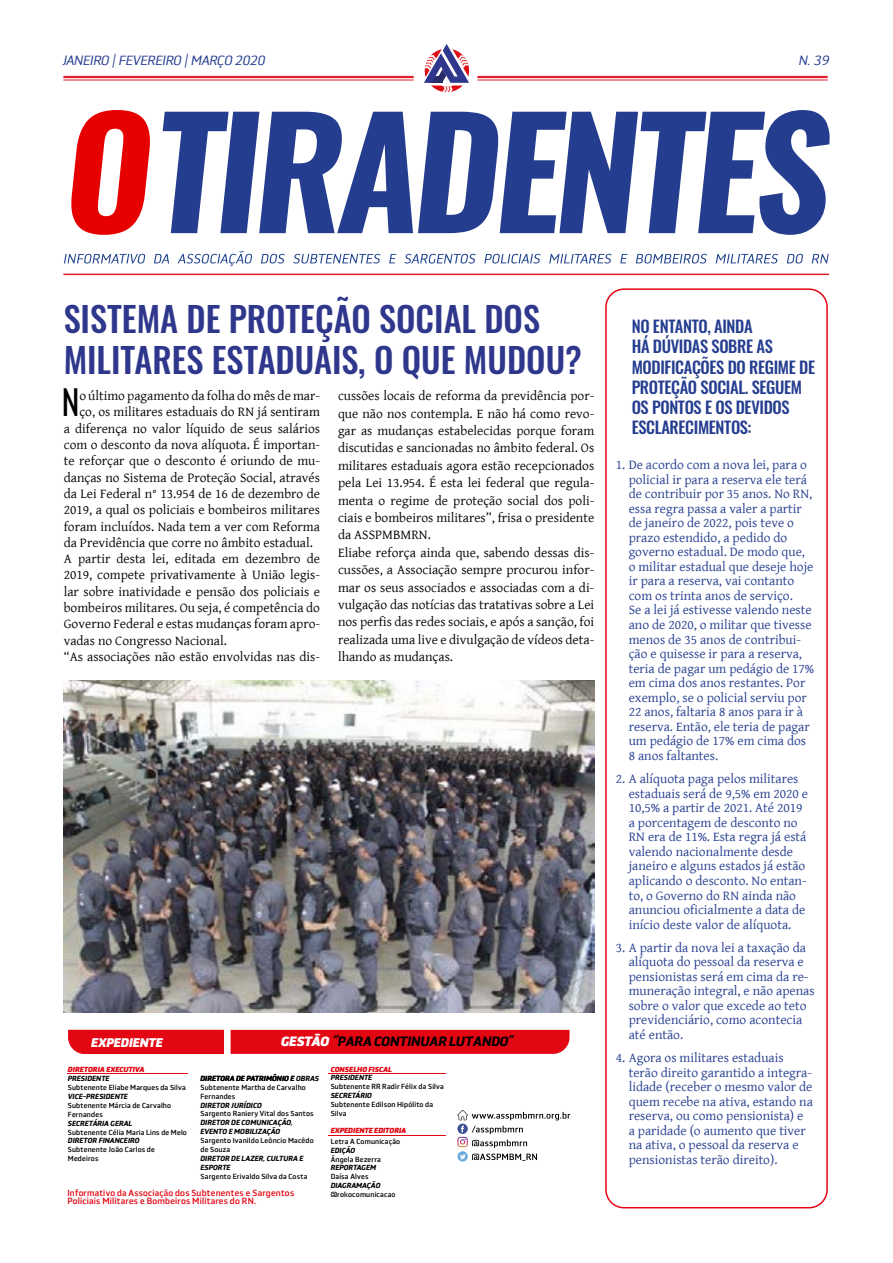
<style>
.page{position:relative;width:893px;height:1263px;background:#fff}
.page>*{position:absolute;margin:0;border:0;box-sizing:border-box;transform-origin:0 0}
.t1{font:34.5px/41.4px "Oswald";color:#2f378d}
.t2{font:33.45px "Oswald";color:#000}
.t3{font:16.5px/20.2px "Oswald";letter-spacing:-.02em;color:#243d8f}
.t4{font:13.5px/14.5px "Gentium Basic";color:#243d8f}
.t5{font:13.5px/17.4px "Gentium Basic";color:#000}
.t6{font:italic 13.5px "Aneba Neue";letter-spacing:-.02em;color:#243d8f}
.t7{font:italic 600 13.5px "Aneba Neue";color:#000}
.t8{font:italic 700 12.45px "Aneba Neue";letter-spacing:.01em;color:#fff}
.t9{font:500 9px "Aneba Neue";letter-spacing:.025em;color:#e30613}
.t10{font:500 7.35px/8.9px "Aneba Neue";letter-spacing:.025em;color:#000}
.t11{font:italic 600 7.35px/8.9px "Aneba Neue";letter-spacing:.005em;color:#000}
.t12{font:italic 700 7.35px "Aneba Neue";letter-spacing:.01em;color:#e30613}
.s1{font-weight:700;color:#fff}
</style>
<div class="page">
<hr style="left:63px;top:76px;width:351px;height:2px;background:#e31f2b">
<hr style="left:63px;top:80px;width:351px;height:1px;background:#e31f2b">
<hr style="left:477px;top:76px;width:351px;height:2px;background:#e31f2b">
<hr style="left:477px;top:80px;width:351px;height:1px;background:#e31f2b">
<hr style="left:63px;top:274px;width:766px;height:1px;background:#e31f2b">
<svg style="left:71px;top:110px;width:79px;height:125px"></svg>
<svg style="left:163px;top:110px;width:667px;height:125px"></svg>
<svg style="left:64px;top:254px;width:81px;height:10px"></svg>
<svg style="left:154px;top:254px;width:15px;height:9px"></svg>
<svg style="left:178px;top:251px;width:74px;height:15px"></svg>
<svg style="left:261px;top:254px;width:24px;height:10px"></svg>
<svg style="left:293px;top:254px;width:87px;height:10px"></svg>
<svg style="left:389px;top:254px;width:7px;height:9px"></svg>
<svg style="left:404px;top:254px;width:72px;height:10px"></svg>
<svg style="left:484px;top:254px;width:56px;height:10px"></svg>
<svg style="left:549px;top:254px;width:62px;height:10px"></svg>
<svg style="left:620px;top:254px;width:7px;height:9px"></svg>
<svg style="left:636px;top:254px;width:71px;height:10px"></svg>
<svg style="left:716px;top:254px;width:62px;height:10px"></svg>
<svg style="left:787px;top:254px;width:16px;height:10px"></svg>
<svg style="left:812px;top:254px;width:17px;height:9px"></svg>
<div style="left:605px;top:288px;width:223px;height:920px;border:2px solid #e30613;border-radius:18px"></div>
<img style="left:64px;top:680px;width:530px;height:332px">
<svg style="left:424px;top:44px;width:45px;height:49px"></svg>
<svg style="left:457px;top:1110px;width:113px;height:51px"></svg>
<div style="left:68px;top:1030px;width:156px;height:24px;background:#e30613"></div>
<div style="left:231px;top:1030px;width:338px;height:24px;background:#e30613"></div>
<hr style="left:67px;top:1073px;width:121px;height:1px;background:#e30613">
<hr style="left:328px;top:1073px;width:118px;height:1px;background:#e30613">
<hr style="left:328px;top:1136px;width:118px;height:1px;background:#e30613">
<p class="t6" style="left:62px;top:51px;width:205px">JANEIRO | FEVEREIRO | MARÇO 2020</p>
<p class="t6" style="left:799px;top:51px;width:32px">N. 39</p>
<h1 class="t1" style="left:64px;top:295px;width:520px">SISTEMA DE PROTEÇÃO SOCIAL DOS<br>MILITARES ESTADUAIS, O QUE MUDOU?</h1>
<h2 class="t2" style="left:62px;top:373px;width:19px">N</h2>
<p class="t5" style="left:79px;top:387px;width:242px">o último pagamento da folha do mês de mar-</p>
<p class="t5" style="left:338px;top:387px;width:258px">cussões locais de reforma da previdência por&shy;que não nos contempla. E não há como revo&shy;gar as mudanças estabelecidas porque foram discutidas e sancionadas no âmbito federal. Os militares estaduais agora estão recepcionados pela Lei 13.954. É esta lei federal que regula&shy;menta o regime de proteção social dos poli&shy;ciais e bombeiros militares”, frisa o presidente da ASSPMBMRN.<br>Eliabe reforça ainda que, sabendo dessas dis&shy;cussões, a Associação sempre procurou infor&shy;mar os seus associados e associadas com a di&shy;vulgação das notícias das tratativas sobre a Lei nos perfis das redes sociais, e após a sanção, foi realizada uma live e divulgação de vídeos deta&shy;lhando as mudanças.</p>
<p class="t5" style="left:79px;top:403px;width:242px">ço, os militares estaduais do RN já sentiram</p>
<p class="t5" style="left:64px;top:419px;width:258px">a diferença no valor líquido de seus salários</p>
<p class="t5" style="left:64px;top:435px;width:258px">com o desconto da nova alíquota. É importan-</p>
<p class="t5" style="left:64px;top:452px;width:258px">te reforçar que o desconto é oriundo de mu-</p>
<p class="t5" style="left:64px;top:468px;width:258px">danças no Sistema de Proteção Social, através</p>
<p class="t5" style="left:64px;top:484px;width:258px">da Lei Federal n° 13.954 de 16 de dezembro de</p>
<p class="t5" style="left:64px;top:501px;width:258px">2019, a qual os policiais e bombeiros militares</p>
<p class="t5" style="left:64px;top:517px;width:258px">foram incluídos. Nada tem a ver com Reforma</p>
<p class="t5" style="left:64px;top:533px;width:251px">da Previdência que corre no âmbito estadual.</p>
<p class="t5" style="left:64px;top:550px;width:258px">A partir desta lei, editada em dezembro de</p>
<p class="t5" style="left:64px;top:566px;width:258px">2019, compete privativamente à União legis-</p>
<p class="t5" style="left:64px;top:582px;width:258px">lar sobre inatividade e pensão dos policiais e</p>
<p class="t5" style="left:64px;top:599px;width:258px">bombeiros militares. Ou seja, é competência do</p>
<p class="t5" style="left:64px;top:615px;width:258px">Governo Federal e estas mudanças foram apro-</p>
<p class="t5" style="left:64px;top:631px;width:164px">vadas no Congresso Nacional.</p>
<p class="t5" style="left:64px;top:648px;width:258px">“As associações não estão envolvidas nas dis-</p>
<p class="t8" style="left:91px;top:1034px;width:73px">EXPEDIENTE</p>
<p class="t7" style="left:281px;top:1032px;width:234px"><span class="s1">GESTÃO</span> “PARA CONTINUAR LUTANDO”</p>
<p class="t12" style="left:331px;top:1064px;width:63px">CONSELHO FISCAL</p>
<p class="t11" style="left:331px;top:1073px;width:43px">PRESIDENTE</p>
<p class="t10" style="left:331px;top:1082px;width:115px">Subtenente RR Radir Félix da Silva</p>
<p class="t11" style="left:331px;top:1091px;width:43px">SECRETÁRIO</p>
<p class="t10" style="left:331px;top:1100px;width:104px">Subtenente Edilson Hipólito da<br>Silva</p>
<p class="t12" style="left:331px;top:1126px;width:77px">EXPEDIENTE EDITORIA</p>
<p class="t10" style="left:331px;top:1137px;width:71px">Letra A Comunicação</p>
<p class="t11" style="left:331px;top:1145px;width:26px">EDIÇÃO</p>
<p class="t10" style="left:331px;top:1154px;width:52px">Ângela Bezerra</p>
<p class="t11" style="left:331px;top:1163px;width:47px">REPORTAGEM</p>
<p class="t10" style="left:331px;top:1172px;width:39px">Daísa Alves</p>
<p class="t11" style="left:331px;top:1181px;width:51px">DIAGRAMAÇÃO</p>
<p class="t12" style="left:68px;top:1064px;width:78px">DIRETORIA EXECUTIVA</p>
<p class="t11" style="left:68px;top:1073px;width:43px">PRESIDENTE</p>
<p class="t10" style="left:68px;top:1082px;width:119px">Subtenente Eliabe Marques da Silva</p>
<p class="t11" style="left:68px;top:1092px;width:62px">VICE-PRESIDENTE</p>
<p class="t10" style="left:68px;top:1101px;width:105px">Subtenente Márcia de Carvalho<br>Fernandes</p>
<p class="t11" style="left:68px;top:1119px;width:66px">SECRETÁRIA GERAL</p>
<p class="t10" style="left:68px;top:1128px;width:120px">Subtenente Célia Maria Lins de Melo</p>
<p class="t11" style="left:68px;top:1136px;width:73px">DIRETOR FINANCEIRO</p>
<p class="t10" style="left:68px;top:1145px;width:89px">Subtenente João Carlos de<br>Medeiros</p>
<p class="t11" style="left:200px;top:1073px;width:120px">DIRETORA DE PATRIMÔNIO E OBRAS</p>
<p class="t10" style="left:200px;top:1083px;width:107px">Subtenente Martha de Carvalho<br>Fernandes</p>
<p class="t11" style="left:200px;top:1100px;width:63px">DIRETOR JURÍDICO</p>
<p class="t10" style="left:200px;top:1109px;width:115px">Sargento Raniery Vital dos Santos</p>
<p class="t11" style="left:200px;top:1118px;width:94px">DIRETOR DE COMUNICAÇÃO,<br>EVENTO E MOBILIZAÇÃO</p>
<p class="t10" style="left:200px;top:1136px;width:115px">Sargento Ivanildo Leôncio Macêdo de Souza</p>
<p class="t11" style="left:200px;top:1154px;width:104px">DIRETOR DE LAZER, CULTURA E<br>ESPORTE</p>
<p class="t10" style="left:200px;top:1171px;width:108px">Sargento Erivaldo Silva da Costa</p>
<p class="t9" style="left:67px;top:1187px;width:228px">Informativo da Associação dos Subtenentes e Sargentos</p>
<p class="t10" style="left:331px;top:1190px;width:66px">@rokocomunicacao</p>
<p class="t9" style="left:67px;top:1195px;width:190px">Policiais Militares e Bombeiros Militares do RN.</p>
<p class="t3" style="left:632px;top:315px;width:185px">NO ENTANTO, AINDA<br>HÁ DÚVIDAS SOBRE AS<br>MODIFICAÇÕES DO REGIME DE<br>PROTEÇÃO SOCIAL. SEGUEM<br>OS PONTOS E OS DEVIDOS<br>ESCLARECIMENTOS:</p>
<p class="t4" style="left:629px;top:457px;width:187px;text-indent:-13px">1. De acordo com a nova lei, para o policial ir para a reserva ele terá de contribuir por 35 anos. No RN, essa regra passa a valer a partir de janeiro de 2022, pois teve o prazo estendido, a pedido do governo estadual. De modo que, o militar estadual que deseje hoje ir para a reserva, vai contanto com os trinta anos de serviço.<br>Se a lei já estivesse valendo neste ano de 2020, o militar que tivesse menos de 35 anos de contribui&shy;ção e quisesse ir para a reserva, teria de pagar um pedágio de 17% em cima dos anos restantes. Por exemplo, se o policial serviu por<br>22 anos, faltaria 8 anos para ir à reserva. Então, ele teria de pagar um pedágio de 17% em cima dos<br>8 anos faltantes.</p>
<p class="t4" style="left:629px;top:771px;width:181px;text-indent:-13px">2. A alíquota paga pelos militares estaduais será de 9,5% em 2020 e<br>10,5% a partir de 2021. Até 2019 a porcentagem de desconto no<br>RN era de 11%. Esta regra já está valendo nacionalmente desde janeiro e alguns estados já estão aplicando o desconto. No entan&shy;to, o Governo do RN ainda não anunciou oficialmente a data de início deste valor de alíquota.</p>
<p class="t4" style="left:629px;top:940px;width:187px;text-indent:-13px">3. A partir da nova lei a taxação da alíquota do pessoal da reserva e pensionistas será em cima da re&shy;muneração integral, e não apenas sobre o valor que excede ao teto previdenciário, como acontecia até então.</p>
<p class="t4" style="left:629px;top:1050px;width:186px;text-indent:-13px">4. Agora os militares estaduais terão direito garantido a integra&shy;lidade (receber o mesmo valor de quem recebe na ativa, estando na reserva, ou como pensionista) e a paridade (o aumento que tiver na ativa, o pessoal da reserva e pensionistas terão direito).</p>
</div>
